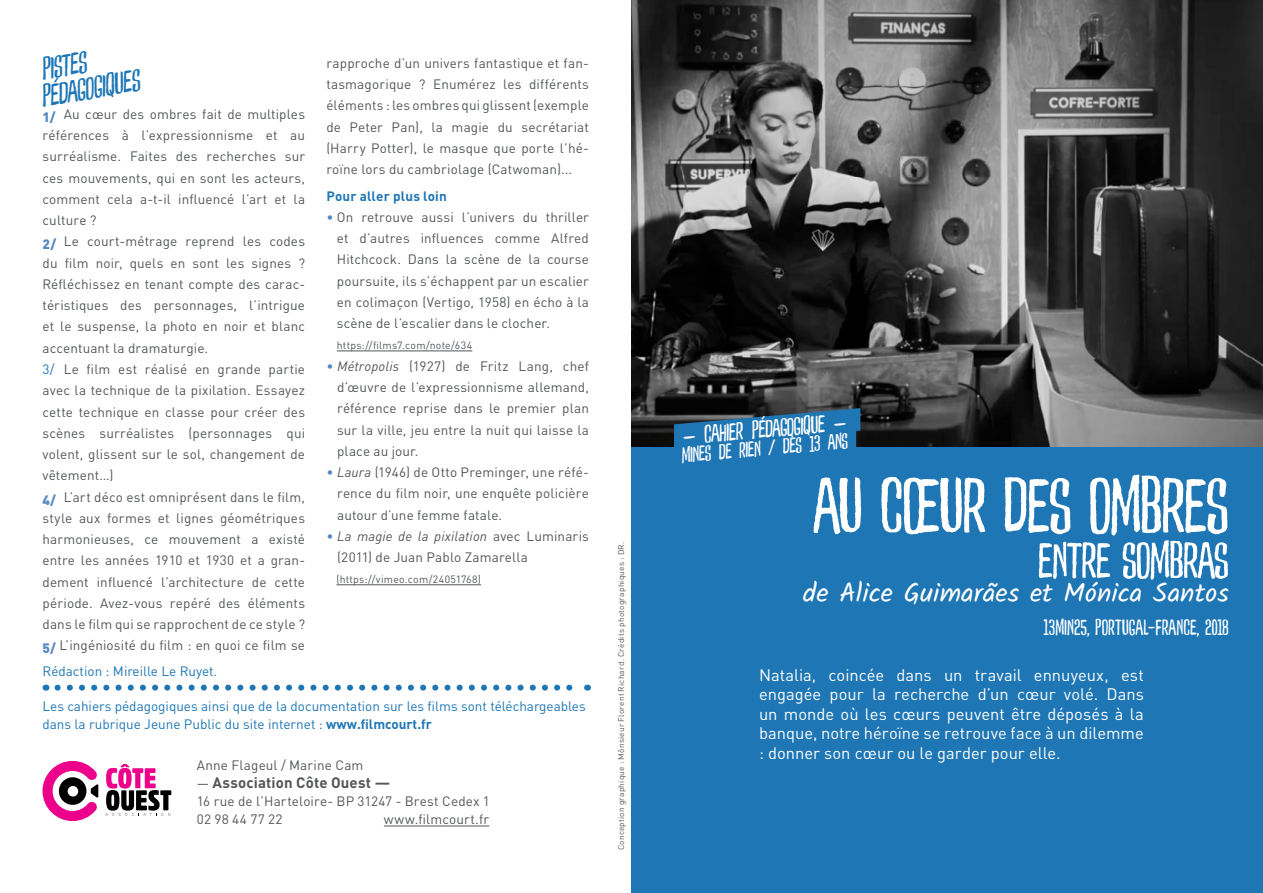
<style>
.page{position:relative;width:1263px;height:893px;background:#fff}
.page>*{position:absolute;margin:0;border:0;box-sizing:border-box;transform-origin:0 0}
.Titre_2{font:81px "Plumcake";letter-spacing:-.025em;color:#fff}
.Titre_2-2{font:52.5px "Plumcake";letter-spacing:-.025em;color:#fff}
.t1{font:italic 31.5px/27px "Plumcake";color:#1e76b5}
.Réal{font:27px "Kalam";color:#fff}
.titre{font:25.5px "Plumcake";color:#fff}
.durée{font:22.5px "Plumcake";color:#fff}
.titre-2{font:22.5px "Plumcake";color:#fff}
.Chapeau{font:16.5px/19.5px "DIN Pro";color:#fff;text-align:justify}
.None-2{font:700 15px "DIN Pro";letter-spacing:.01em;color:#535557}
.txt_courant{font:13.5px/21.3px "DIN Pro";letter-spacing:.01em;color:#535557;text-align:justify}
.txt_courant-2{font:13.5px/18px "DIN Pro";color:#1e76b5}
.tittitre{font:700 13.5px "DIN Pro";letter-spacing:.015em;color:#1e76b5}
.txt_courant-3{font:10.5px "DIN Pro";letter-spacing:.025em;color:#535557}
.t2{font:8.25px "DIN Pro";letter-spacing:.025em;color:#535557}
.s1{font-weight:900;color:#5688c0}
.s2{color:#1e76b5}
.s3{color:#5688c0}
.s4{font-family:"DIN";font-style:italic}
.s5{font-weight:700}
.s6{font-weight:400;font-size:13.5px}
</style>
<div class="page">
<hr style="left:384px;top:826px;width:105px;height:1px;background:#535557">
<svg style="left:43px;top:761px;width:55px;height:60px"></svg>
<svg style="left:105px;top:764px;width:66px;height:52px"></svg>
<div style="left:631px;top:446px;width:632px;height:447px;background:#1e76b5"></div>
<img style="left:631px;top:0;width:632px;height:446px">
<svg style="left:58px;top:685px;width:515px;height:6px"></svg>
<hr style="left:337px;top:351px;width:135px;height:1px;background:#535557">
<hr style="left:336px;top:584px;width:145px;height:1px;background:#535557">
<svg style="left:652px;top:395px;width:231px;height:52px;background:#234c6a"></svg>
<p class="t1" style="left:34px;top:58px;width:101px;rotate:-10deg">PISTES<br>PÉDAGOGIQUES</p>
<p class="txt_courant" style="left:43px;top:103px;width:264px"><span class="s1">1/</span> Au cœur des ombres fait de multiples références à l’expressionnisme et au surréalisme. Faites des recherches sur ces mouvements, qui en sont les acteurs, comment cela a-t-il influencé l’art et la culture ?</p>
<p class="txt_courant" style="left:43px;top:230px;width:264px"><span class="s1">2/</span> Le court-métrage reprend les codes du film noir, quels en sont les signes ?<br>Réfléchissez en tenant compte des carac&shy;téristiques des personnages, l’intrigue et le suspense, la photo en noir et blanc accentuant la dramaturgie.</p>
<p class="txt_courant" style="left:43px;top:358px;width:264px"><span class="s2">3/</span> Le film est réalisé en grande partie avec la technique de la pixilation. Essayez cette technique en classe pour créer des scènes surréalistes (personnages qui volent, glissent sur le sol, changement de vêtement…)</p>
<p class="txt_courant" style="left:43px;top:485px;width:264px"><span class="s1">4/</span> L’art déco est omniprésent dans le film, style aux formes et lignes géométriques harmonieuses, ce mouvement a existé entre les années 1910 et 1930 et a gran&shy;dement influencé l’architecture de cette période. Avez-vous repéré des éléments dans le film qui se rapprochent de ce style ?</p>
<p class="txt_courant" style="left:43px;top:634px;width:264px"><span class="s1">5/</span> L’ingéniosité du film : en quoi ce film se</p>
<p class="txt_courant-2" style="left:43px;top:662px;width:176px">Rédaction : Mireille Le Ruyet.</p>
<p class="txt_courant" style="left:326px;top:52px;width:264px">rapproche d’un univers fantastique et fan&shy;tasmagorique ? Enumérez les différents éléments : les ombres qui glissent (exemple de Peter Pan), la magie du secrétariat (Harry Potter), le masque que porte l’hé&shy;roïne lors du cambriolage (Catwoman)...</p>
<p class="tittitre" style="left:326px;top:187px;width:122px">Pour aller plus loin</p>
<p class="txt_courant" style="left:337px;top:206px;width:254px;text-indent:-11px"><span class="s3">•</span> On retrouve aussi l’univers du thriller et d’autres influences comme Alfred Hitchcock. Dans la scène de la course poursuite, ils s’échappent par un escalier en colimaçon (Vertigo, 1958) en écho à la scène de l’escalier dans le clocher.</p>
<p class="txt_courant-3" style="left:337px;top:339px;width:137px">https://films7.com/note/634</p>
<p class="txt_courant" style="left:337px;top:355px;width:253px;text-indent:-11px"><span class="s3">•</span> <span class="s4">Métropolis</span> (1927) de Fritz Lang, chef d’œuvre de l’expressionnisme allemand, référence reprise dans le premier plan sur la ville, jeu entre la nuit qui laisse la place au jour.</p>
<p class="txt_courant" style="left:337px;top:461px;width:253px;text-indent:-11px"><span class="s3">•</span> <span class="s4">Laura</span> (1946) de Otto Preminger, une réfé&shy;rence du film noir, une enquête policière autour d’une femme fatale.</p>
<p class="txt_courant" style="left:337px;top:525px;width:253px;text-indent:-11px"><span class="s3">•</span> <span class="s4">La magie de la pixilation</span> avec Luminaris (2011) de Juan Pablo Zamarella</p>
<p class="txt_courant-3" style="left:336px;top:572px;width:146px">(https://vimeo.com/24051768)</p>
<p class="txt_courant-2" style="left:43px;top:696px;width:545px">Les cahiers pédagogiques ainsi que de la documentation sur les films sont téléchargeables dans la rubrique Jeune Public du site internet : <span class="s5">www.filmcourt.fr</span></p>
<p class="txt_courant" style="left:197px;top:754px;width:168px">Anne Flageul / Marine Cam</p>
<p class="None-2" style="left:197px;top:772px;width:195px"><span class="s6">—</span> Association Côte Ouest —</p>
<p class="txt_courant" style="left:197px;top:792px;width:295px;line-height:18px">16 rue de l’Harteloire- BP 31247 - Brest Cedex 1<br>02 98 44 77 22</p>
<p class="txt_courant" style="left:384px;top:808px;width:107px">www.filmcourt.fr</p>
<p class="t2" style="left:615px;top:850px;width:310px;rotate:-90deg">Conception graphique : Mônsieur Florent Richard. Crédits photographiques : DR.</p>
<p class="titre" style="left:681px;top:422px;width:166px;rotate:-5deg">— CAHIER PÉDAGOGIQUE —</p>
<p class="titre-2" style="left:680px;top:442px;width:168px;rotate:-5deg">MINES DE RIEN / DÈS 13 ANS</p>
<p class="Titre_2" style="left:812px;top:460px;width:418px">AU CŒUR DES OMBRES</p>
<p class="Titre_2-2" style="left:1037px;top:531px;width:193px">ENTRE SOMBRAS</p>
<p class="Réal" style="left:803px;top:574px;width:427px">de Alice Guimarães et Mónica Santos</p>
<p class="durée" style="left:1043px;top:615px;width:187px">13MIN25, PORTUGAL-FRANCE, 2018</p>
<p class="Chapeau" style="left:759px;top:664px;width:386px">Natalia, coincée dans un travail ennuyeux, est engagée pour la recherche d’un cœur volé. Dans un monde où les cœurs peuvent être déposés à la banque, notre héroïne se retrouve face à un dilemme : donner son cœur ou le garder pour elle.</p>
</div>
